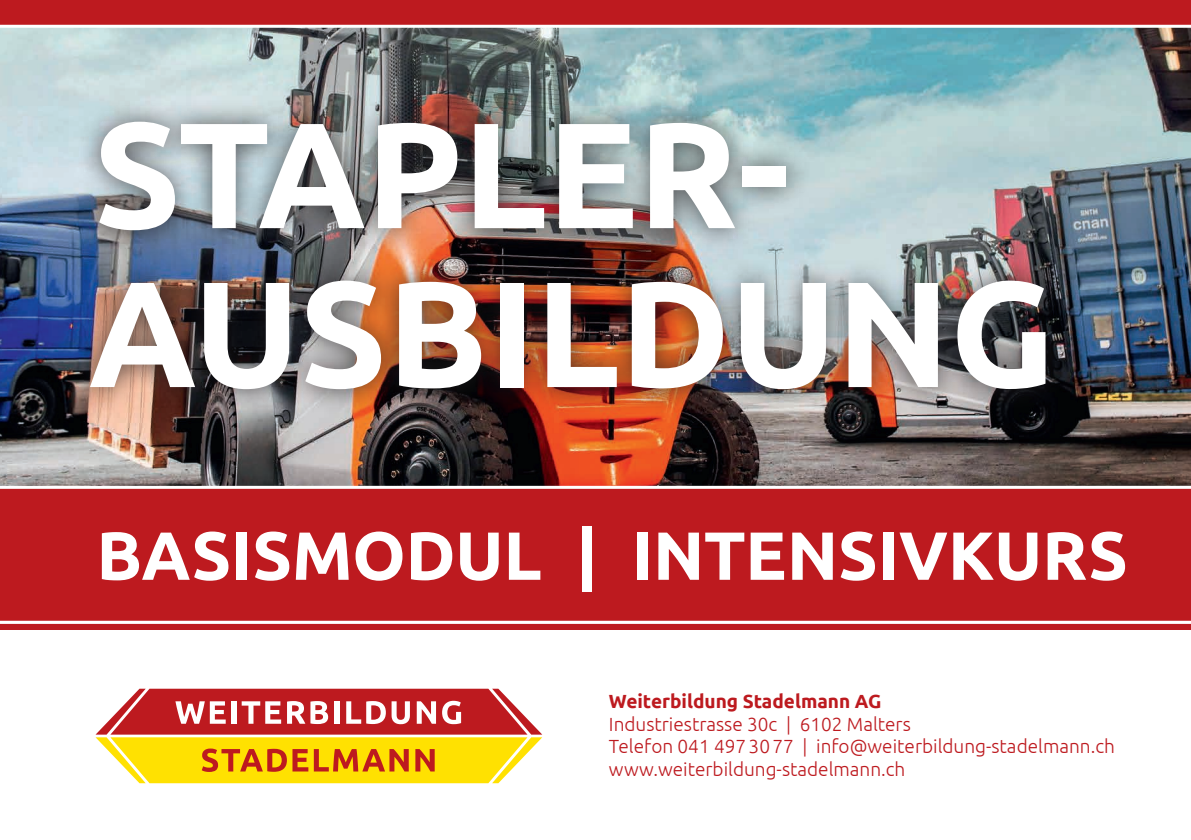
<style>
.page{position:relative;width:1191px;height:840px;background:#fff}
.page>*{position:absolute;margin:0;border:0;box-sizing:border-box;transform-origin:0 0}
.t1{font:700 150px "Ubuntu";color:#fff}
.t2{font:700 68px "Ubuntu";letter-spacing:-.005em;color:#fff}
.t3{font:300 19px/22.8px "Ubuntu";color:#bd1a1f}
.s1{font-weight:700}
</style>
<div class="page">
<div style="left:0;top:0;width:1191px;height:621px;background:#bd1a1f"></div>
<img style="left:0;top:25px;width:1191px;height:460px">
<svg style="left:96px;top:688px;width:446px;height:94px"></svg>
<div style="left:68px;top:256px;width:1002px;height:157px;background:#231f20;opacity:.75"></div>
<div style="left:76px;top:98px;width:734px;height:157px;background:#231f20;opacity:.75"></div>
<svg style="left:0;top:485px;width:1191px;height:136px"></svg>
<p class="t1" style="left:94px;top:84px;width:697px">STAPLER-</p>
<p class="t1" style="left:88px;top:242px;width:968px">AUSBILDUNG</p>
<p class="t2" style="left:96px;top:514px;width:1033px">BASISMODUL | INTENSIVKURS</p>
<p class="t3" style="left:609px;top:688px;width:303px"><span class="s1">Weiterbildung Stadelmann AG<br></span>Industriestrasse 30c | 6102 Malters</p>
<p class="t3" style="left:609px;top:734px;width:507px">Telefon 041 4973077 | info@weiterbildung-stadelmann.ch</p>
<p class="t3" style="left:609px;top:757px;width:298px">www.weiterbildung-stadelmann.ch</p>
</div>
